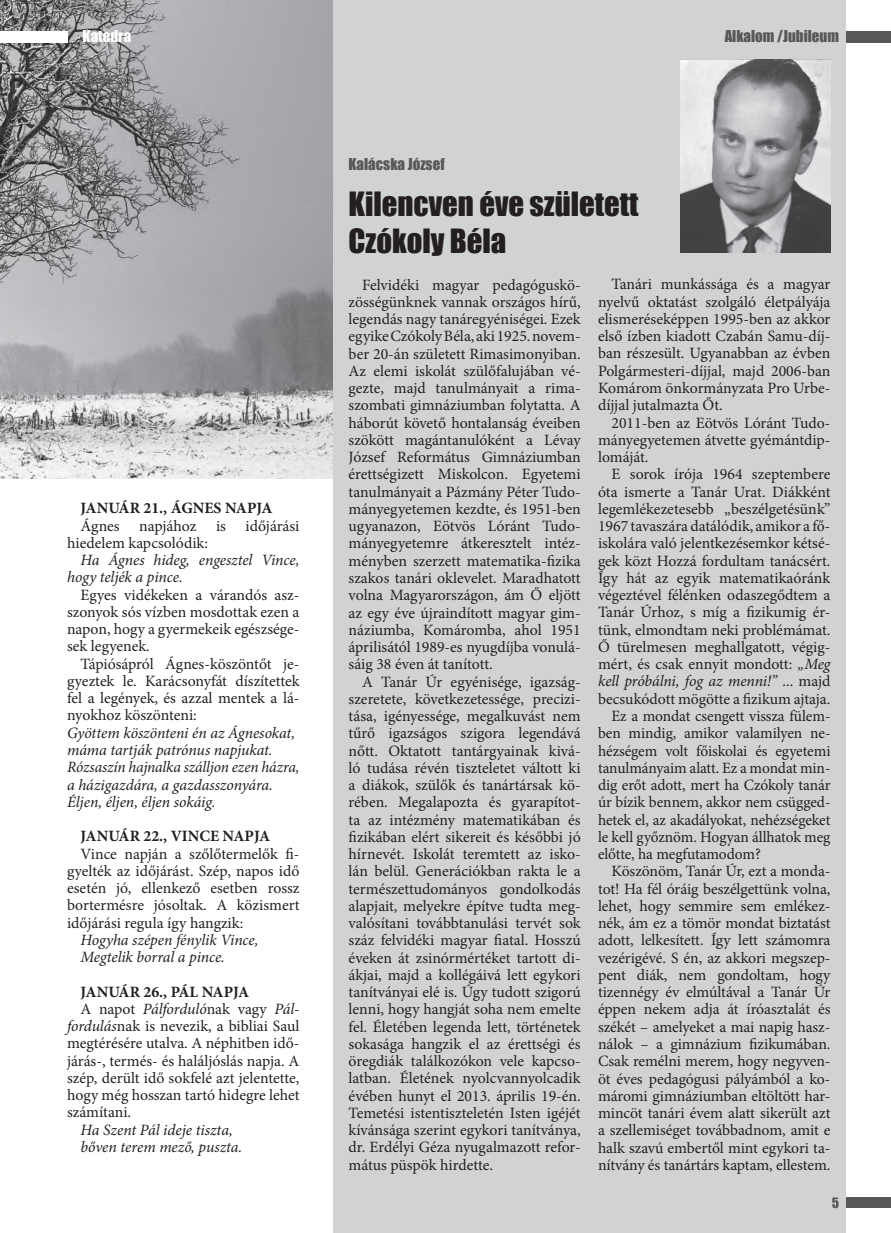
<style>
.page{position:relative;width:891px;height:1233px;background:#fff}
.page>*{position:absolute;margin:0;border:0;box-sizing:border-box;transform-origin:0 0}
.t1{font:30.75px/36.9px "Impact";color:#231f20}
.t2{font:15.75px/17.2px "Minion Pro";letter-spacing:-.005em;color:#231f20;text-align:justify}
.t3{font:italic 15.75px/17.2px "Minion Pro";letter-spacing:-.01em;color:#231f20}
.t4{font:700 15.75px "Minion Pro";color:#231f20}
.t5{font:15px "Impact";color:#57585a}
.t6{font:15px "Impact";color:#fff}
.s1{font-style:normal}
.s2{font-style:italic}
</style>
<div class="page">
<img style="left:0;top:0;width:333px;height:478px">
<div style="left:333px;top:0;width:513px;height:1232px;background:#d1d2d4"></div>
<svg style="left:832px;top:1197px;width:6px;height:11px"></svg>
<div style="left:846px;top:31px;width:45px;height:11px;background:#57585a"></div>
<div style="left:846px;top:1197px;width:45px;height:11px;background:#57585a"></div>
<div style="left:0;top:31px;width:67px;height:11px;background:#fff"></div>
<img style="left:680px;top:59px;width:150px;height:194px">
<p class="t6" style="left:83px;top:25px;width:50px">Katedra</p>
<p class="t5" style="left:725px;top:25px;width:116px">Alkalom /Jubileum</p>
<p class="t5" style="left:349px;top:153px;width:98px">Kalácska József</p>
<p class="t4" style="left:81px;top:497px;width:194px">JANUÁR 21., ÁGNES NAPJA</p>
<p class="t2" style="left:67px;top:517px;width:234px;text-indent:13px">Ágnes napjához is időjárási hiedelem kapcsolódik:</p>
<p class="t3" style="left:67px;top:551px;width:234px;text-indent:13px">Ha Ágnes hideg, engesztel Vince, hogy teljék a pince.</p>
<p class="t2" style="left:67px;top:586px;width:234px;text-indent:13px">Egyes vidékeken a várandós as - szonyok sós vízben mosdottak ezen a napon, hogy a gyermekeik egészsége&shy;sek legyenek.</p>
<p class="t2" style="left:67px;top:655px;width:234px;text-indent:13px">Tápiósápról Ágnes-köszöntőt je&shy;gyeztek le. Karácsonyfát díszítettek fel a legények, és azzal mentek a lá&shy;nyokhoz köszönteni:</p>
<p class="t3" style="left:67px;top:724px;width:234px">Gyöttem köszönteni én az Ágnesokat, máma tartják patrónus napjukat.<br>Rózsaszín hajnalka szálljon ezen házra, a házigazdára, a gazdasszonyára.<br>Éljen, éljen, éljen sokáig.</p>
<p class="t4" style="left:81px;top:825px;width:191px">JANUÁR 22., VINCE NAPJA</p>
<p class="t2" style="left:67px;top:845px;width:234px;text-indent:13px">Vince napján a szőlőtermelők fi&shy;gyelték az időjárást. Szép, napos idő esetén jó, ellenkező esetben rossz bortermésre jósoltak. A közismert időjárási regula így hangzik:</p>
<p class="t3" style="left:81px;top:931px;width:179px">Hogyha szépen fénylik Vince,<br>Megtelik borral a pince.</p>
<p class="t4" style="left:81px;top:980px;width:170px">JANUÁR 26., PÁL NAPJA</p>
<p class="t3" style="left:81px;top:1000px;width:220px"><span class="s1">A napot</span> Pálforduló<span class="s1">nak vagy</span> Pál-</p>
<p class="t2" style="left:67px;top:1017px;width:234px"><span class="s2">fordulás</span>nak is nevezik, a bibliai Saul</p>
<p class="t2" style="left:67px;top:1034px;width:234px">megtérésére utalva. A néphitben idő-</p>
<p class="t2" style="left:67px;top:1052px;width:234px">járás-, termés- és haláljóslás napja. A</p>
<p class="t2" style="left:67px;top:1069px;width:234px">szép, derült idő sokfelé azt jelentette,</p>
<p class="t2" style="left:67px;top:1086px;width:234px">hogy még hosszan tartó hidegre lehet</p>
<p class="t2" style="left:67px;top:1103px;width:66px">számítani.</p>
<p class="t3" style="left:81px;top:1120px;width:163px">Ha Szent Pál ideje tiszta, bőven terem mező, puszta.</p>
<h1 class="t1" style="left:349px;top:185px;width:292px">Kilencven éve született<br>Czókoly Béla</h1>
<p class="t2" style="left:349px;top:276px;width:234px;text-indent:13px">Felvidéki magyar pedagóguskö&shy;zösségünknek vannak országos hírű, legendás nagy tanáregyéniségei. Ezek egyike Czókoly Béla, aki 1925. novem&shy;ber 20-án született Rimasimonyiban.<br>Az elemi iskolát szülőfalujában vé&shy;gezte, majd tanulmányait a rima&shy;szombati gimnáziumban folytatta. A háborút követő hontalanság éveiben szökött magántanulóként a Lévay József Református Gimnáziumban érettségizett Miskolcon. Egyetemi tanulmányait a Pázmány Péter Tudo&shy;mányegyetemen kezdte, és 1951-ben ugyanazon, Eötvös Lóránt Tudo&shy;mányegyetemre átkeresztelt intéz&shy;ményben szerzett matematika-fizika szakos tanári oklevelet. Maradhatott volna Magyarországon, ám Ő eljött az egy éve újraindított magyar gim&shy;náziumba, Komáromba, ahol 1951 áprilisától 1989-es nyugdíjba vonulá&shy;sáig 38 éven át tanított.</p>
<p class="t2" style="left:349px;top:673px;width:234px;text-indent:13px">A Tanár Úr egyénisége, igazság&shy;szeretete, következetessége, precizi&shy;tása, igényessége, megalkuvást nem tűrő igazságos szigora legendává nőtt. Oktatott tantárgyainak kivá&shy;ló tudása révén tiszteletet váltott ki a diákok, szülők és tanártársak kö&shy;rében. Megalapozta és gyarapítot&shy;ta az intézmény matematikában és fizikában elért sikereit és későbbi jó hírnevét. Iskolát teremtett az isko&shy;lán belül. Generációkban rakta le a természettudományos gondolkodás alapjait, melyekre építve tudta meg&shy;valósítani továbbtanulási tervét sok száz felvidéki magyar fiatal. Hosszú éveken át zsinórmértéket tartott di&shy;ákjai, majd a kollégáivá lett egykori tanítványai elé is. Úgy tudott szigorú lenni, hogy hangját soha nem emelte fel. Életében legenda lett, történetek sokasága hangzik el az érettségi és öregdiák találkozókon vele kapcso&shy;latban. Életének nyolcvannyolcadik évében hunyt el 2013. április 19-én.<br>Temetési istentiszteletén Isten igéjét kívánsága szerint egykori tanítványa, dr. Erdélyi Géza nyugalmazott refor&shy;mátus püspök hirdette.</p>
<p class="t2" style="left:598px;top:276px;width:234px;text-indent:13px">Tanári munkássága és a magyar nyelvű oktatást szolgáló életpályája elismeréseképpen 1995-ben az akkor első ízben kiadott Czabán Samu-díj&shy;ban részesült. Ugyanabban az évben Polgármesteri-díjjal, majd 2006-ban Komárom önkormányzata Pro Urbe&shy;díjjal jutalmazta Őt.</p>
<p class="t2" style="left:598px;top:414px;width:234px;text-indent:13px">2011-ben az Eötvös Lóránt Tudo&shy;mányegyetemen átvette gyémántdip&shy;lomáját.</p>
<p class="t2" style="left:612px;top:465px;width:220px">E sorok írója 1964 szeptembere</p>
<p class="t2" style="left:598px;top:483px;width:234px">óta ismerte a Tanár Urat. Diákként</p>
<p class="t2" style="left:598px;top:500px;width:234px">legemlékezetesebb „beszélgetésünk”</p>
<p class="t2" style="left:598px;top:517px;width:234px">1967 tavaszára datálódik, amikor a fő-</p>
<p class="t2" style="left:598px;top:534px;width:234px">iskolára való jelentkezésemkor kétsé-</p>
<p class="t2" style="left:598px;top:552px;width:234px">gek közt Hozzá fordultam tanácsért.</p>
<p class="t2" style="left:598px;top:569px;width:234px">Így hát az egyik matematikaóránk</p>
<p class="t2" style="left:598px;top:586px;width:234px">végeztével félénken odaszegődtem a</p>
<p class="t2" style="left:598px;top:603px;width:234px">Tanár Úrhoz, s míg a fizikumig ér-</p>
<p class="t2" style="left:598px;top:621px;width:234px">tünk, elmondtam neki problémámat.</p>
<p class="t2" style="left:598px;top:638px;width:234px">Ő türelmesen meghallgatott, végig-</p>
<p class="t2" style="left:598px;top:655px;width:234px">mért, és csak ennyit mondott: <span class="s2">„Meg</span></p>
<p class="t3" style="left:598px;top:672px;width:234px">kell próbálni, fog az menni!” <span class="s1">... majd</span></p>
<p class="t2" style="left:598px;top:690px;width:234px">becsukódott mögötte a fizikum ajtaja.</p>
<p class="t2" style="left:612px;top:707px;width:220px">Ez a mondat csengett vissza fülem-</p>
<p class="t2" style="left:598px;top:724px;width:234px">ben mindig, amikor valamilyen ne-</p>
<p class="t2" style="left:598px;top:742px;width:234px">hézségem volt főiskolai és egyetemi</p>
<p class="t2" style="left:598px;top:759px;width:234px">tanulmányaim alatt. Ez a mondat min-</p>
<p class="t2" style="left:598px;top:776px;width:234px">dig erőt adott, mert ha Czókoly tanár</p>
<p class="t2" style="left:598px;top:793px;width:234px">úr bízik bennem, akkor nem csügged-</p>
<p class="t2" style="left:598px;top:811px;width:234px">hetek el, az akadályokat, nehézségeket</p>
<p class="t2" style="left:598px;top:828px;width:234px">le kell győznöm. Hogyan állhatok meg</p>
<p class="t2" style="left:598px;top:845px;width:164px">előtte, ha megfutamodom?</p>
<p class="t2" style="left:612px;top:862px;width:220px">Köszönöm, Tanár Úr, ezt a monda-</p>
<p class="t2" style="left:598px;top:880px;width:234px">tot! Ha fél óráig beszélgettünk volna,</p>
<p class="t2" style="left:598px;top:897px;width:234px">lehet, hogy semmire sem emlékez-</p>
<p class="t2" style="left:598px;top:914px;width:234px">nék, ám ez a tömör mondat biztatást</p>
<p class="t2" style="left:598px;top:931px;width:234px">adott, lelkesített. Így lett számomra</p>
<p class="t2" style="left:598px;top:949px;width:234px">vezérigévé. S én, az akkori megszep-</p>
<p class="t2" style="left:598px;top:966px;width:234px">pent diák, nem gondoltam, hogy</p>
<p class="t2" style="left:598px;top:983px;width:234px">tizennégy év elmúltával a Tanár Úr</p>
<p class="t2" style="left:598px;top:1000px;width:234px">éppen nekem adja át íróasztalát és</p>
<p class="t2" style="left:598px;top:1018px;width:234px">székét – amelyeket a mai napig hasz-</p>
<p class="t2" style="left:598px;top:1035px;width:234px">nálok – a gimnázium fizikumában.</p>
<p class="t2" style="left:598px;top:1052px;width:234px">Csak remélni merem, hogy negyven-</p>
<p class="t2" style="left:598px;top:1069px;width:234px">öt éves pedagógusi pályámból a ko-</p>
<p class="t2" style="left:598px;top:1087px;width:234px">máromi gimnáziumban eltöltött har-</p>
<p class="t2" style="left:598px;top:1104px;width:234px">mincöt tanári évem alatt sikerült azt</p>
<p class="t2" style="left:598px;top:1121px;width:234px">a szellemiséget továbbadnom, amit e</p>
<p class="t2" style="left:598px;top:1138px;width:234px">halk szavú embertől mint egykori ta-</p>
<p class="t2" style="left:598px;top:1156px;width:234px">nítvány és tanártárs kaptam, ellestem.</p>
</div>
